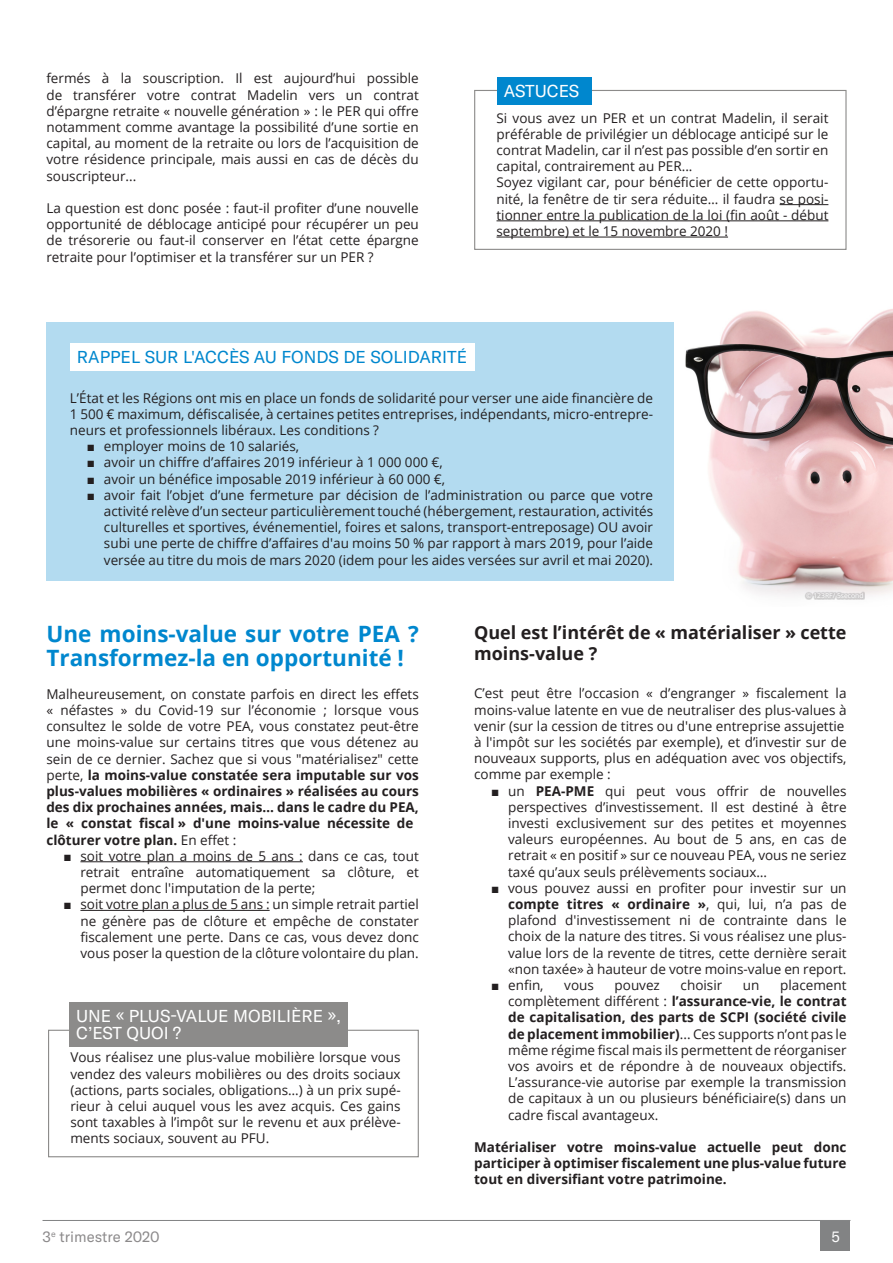
<style>
.page{position:relative;width:893px;height:1263px;background:#fff}
.page>*{position:absolute;margin:0;border:0;box-sizing:border-box;transform-origin:0 0}
.PUCE_CARRE{font:700 22.5px/24px "Open Sans";color:#0087ce}
.PUCE_CARRE-2{font:700 18px/21.6px "Open Sans";color:#231f20}
.t1{font:16.95px/17px "GT America";color:#fff}
.t2{font:16.95px "GT America";color:#0087ce}
.t3{font:15px "GT America";color:#8c8a8b}
.t4{font:15px "GT America";color:#fff}
.PUCE_CARRE-3{font:13.5px/16.2px "Open Sans";color:#231f20;text-align:justify}
.PUCE_CARRE-4{font:700 13.5px/16.2px "Open Sans";color:#231f20;text-align:justify}
.PUCE_CARRE-5{font:6.75px "Open Sans";color:#fff}
.s1{font-family:"Arial"}
.s2{font-weight:700}
</style>
<div class="page">
<div style="left:820px;top:1221px;width:30px;height:29px;background:#828384"></div>
<hr style="left:43px;top:1220px;width:807px;height:1px;background:#828384">
<div style="left:46px;top:322px;width:628px;height:259px;background:#b3dbf0"></div>
<hr style="left:80px;top:861px;width:223px;height:1px;background:#231f20">
<hr style="left:80px;top:910px;width:190px;height:1px;background:#231f20">
<hr style="left:780px;top:204px;width:48px;height:1px;background:#231f20">
<hr style="left:496px;top:220px;width:332px;height:1px;background:#231f20">
<hr style="left:496px;top:237px;width:232px;height:1px;background:#231f20">
<div style="left:474px;top:90px;width:372px;height:160px;border:1px solid #8c8b8a"></div>
<div style="left:497px;top:78px;width:95px;height:27px;background:#0087ce"></div>
<div style="left:70px;top:344px;width:404px;height:27px;background:#fff"></div>
<div style="left:48px;top:1030px;width:371px;height:127px;border:1px solid #8c8b8a"></div>
<div style="left:69px;top:1002px;width:279px;height:45px;background:#8c8b8a"></div>
<img style="left:685px;top:309px;width:208px;height:287px">
<div style="left:804px;top:591px;width:61px;height:9px;background:#231f20;opacity:.21"></div>
<p class="PUCE_CARRE-3" style="left:46px;top:70px;width:374px">fermés à la souscription. Il est aujourd’hui possible de transférer votre contrat Madelin vers un contrat d’épargne retraite « nouvelle génération » : le PER qui offre notamment comme avantage la possibilité d’une sortie en capital, au moment de la retraite ou lors de l’acquisition de votre résidence principale, mais aussi en cas de décès du souscripteur...</p>
<p class="PUCE_CARRE-3" style="left:46px;top:200px;width:374px">La question est donc posée : faut-il profiter d’une nouvelle opportunité de déblocage anticipé pour récupérer un peu de trésorerie ou faut-il conserver en l’état cette épargne retraite pour l’optimiser et la transférer sur un PER ?</p>
<p class="t1" style="left:504px;top:82px;width:77px">ASTUCES</p>
<p class="PUCE_CARRE-3" style="left:496px;top:109px;width:333px">Si vous avez un PER et un contrat Madelin, il serait préférable de privilégier un déblocage anticipé sur le contrat Madelin, car il n’est pas possible d’en sortir en capital, contrairement au PER...</p>
<p class="PUCE_CARRE-3" style="left:496px;top:174px;width:333px">Soyez vigilant car, pour bénéficier de cette opportu&shy;nité, la fenêtre de tir sera réduite… il faudra se posi&shy;tionner entre la publication de la loi (fin août - début septembre) et le 15 novembre 2020 !</p>
<p class="t2" style="left:77px;top:347px;width:392px">RAPPEL SUR L'ACCÈS AU FONDS DE SOLIDARITÉ</p>
<p class="PUCE_CARRE-3" style="left:70px;top:389px;width:585px">L’État et les Régions ont mis en place un fonds de solidarité pour verser une aide financière de 1 500 € maximum, défiscalisée, à certaines petites entreprises, indépendants, micro-entrepre&shy;neurs et professionnels libéraux. Les conditions ?</p>
<p class="PUCE_CARRE-3" style="left:87px;top:438px;width:214px"><span class="s1">■</span> employer moins de 10 salariés,</p>
<p class="PUCE_CARRE-3" style="left:87px;top:454px;width:357px"><span class="s1">■</span> avoir un chiffre d’affaires 2019 inférieur à 1 000 000 €,</p>
<p class="PUCE_CARRE-3" style="left:87px;top:470px;width:360px"><span class="s1">■</span> avoir un bénéfice imposable 2019 inférieur à 60 000 €,</p>
<p class="PUCE_CARRE-3" style="left:104px;top:486px;width:551px;text-indent:-17px"><span class="s1">■</span> avoir fait l’objet d’une fermeture par décision de l’administration ou parce que votre activité relève d’un secteur particulièrement touché (hébergement, restauration, activités culturelles et sportives, événementiel, foires et salons, transport-entreposage) OU avoir subi une perte de chiffre d’affaires d'au moins 50 % par rapport à mars 2019, pour l’aide versée au titre du mois de mars 2020 (idem pour les aides versées sur avril et mai 2020).</p>
<p class="PUCE_CARRE-5" style="left:806px;top:591px;width:59px">© 123RF/ 5second</p>
<p class="PUCE_CARRE" style="left:46px;top:622px;width:374px">Une moins-value sur votre PEA ?<br>Transformez-la en opportunité !</p>
<p class="PUCE_CARRE-3" style="left:46px;top:685px;width:374px;text-align:left">Malheureusement, on constate parfois en direct les effets « néfastes » du Covid-19 sur l’économie ; lorsque vous consultez le solde de votre PEA, vous constatez peut-être une moins-value sur certains titres que vous détenez au sein de ce dernier. Sachez que si vous "matérialisez" cette perte, <span class="s2">la moins-value constatée sera imputable sur vos plus-values mobilières « ordinaires » réalisées au cours des dix prochaines années, mais… dans le cadre du PEA, le « constat fiscal » d'une moins-value nécessite de clôturer votre plan.</span> En effet :</p>
<p class="PUCE_CARRE-3" style="left:80px;top:847px;width:340px;text-indent:-17px"><span class="s1">■</span> soit votre plan a moins de 5 ans : dans ce cas, tout retrait entraîne automatiquement sa clôture, et permet donc l'imputation de la perte;</p>
<p class="PUCE_CARRE-3" style="left:80px;top:896px;width:340px;text-indent:-17px"><span class="s1">■</span> soit votre plan a plus de 5 ans : un simple retrait partiel ne génère pas de clôture et empêche de constater fiscalement une perte. Dans ce cas, vous devez donc vous poser la question de la clôture volontaire du plan.</p>
<p class="t1" style="left:76px;top:1007px;width:266px">UNE « PLUS-VALUE MOBILIÈRE »,<br>C’EST QUOI ?</p>
<p class="PUCE_CARRE-3" style="left:70px;top:1049px;width:332px">Vous réalisez une plus-value mobilière lorsque vous vendez des valeurs mobilières ou des droits sociaux (actions, parts sociales, obligations…) à un prix supé&shy;rieur à celui auquel vous les avez acquis. Ces gains sont taxables à l’impôt sur le revenu et aux prélève&shy;ments sociaux, souvent au PFU.</p>
<p class="PUCE_CARRE-2" style="left:474px;top:621px;width:374px">Quel est l’intérêt de « matérialiser » cette moins-value ?</p>
<p class="PUCE_CARRE-3" style="left:474px;top:685px;width:374px">C’est peut être l’occasion « d’engranger » fiscalement la moins-value latente en vue de neutraliser des plus-values à venir (sur la cession de titres ou d'une entreprise assujettie</p>
<p class="PUCE_CARRE-3" style="left:474px;top:733px;width:374px">à l'impôt sur les sociétés par exemple), et d’investir sur de nouveaux supports, plus en adéquation avec vos objectifs, comme par exemple :</p>
<p class="PUCE_CARRE-3" style="left:508px;top:782px;width:340px;text-indent:-17px"><span class="s1">■</span> un <span class="s2">PEA-PME</span> qui peut vous offrir de nouvelles perspectives d’investissement. Il est destiné à être investi exclusivement sur des petites et moyennes valeurs européennes. Au bout de 5 ans, en cas de retrait « en positif » sur ce nouveau PEA, vous ne seriez taxé qu’aux seuls prélèvements sociaux…</p>
<p class="PUCE_CARRE-3" style="left:508px;top:879px;width:340px;text-indent:-17px"><span class="s1">■</span> vous pouvez aussi en profiter pour investir sur un <span class="s2">compte titres « ordinaire »</span>, qui, lui, n’a pas de plafond d'investissement ni de contrainte dans le choix de la nature des titres. Si vous réalisez une plus&shy;value lors de la revente de titres, cette dernière serait «non taxée» à hauteur de votre moins-value en report.</p>
<p class="PUCE_CARRE-3" style="left:491px;top:976px;width:54px"><span class="s1">■</span> enfin,</p>
<p class="PUCE_CARRE-3" style="left:564px;top:976px;width:31px">vous</p>
<p class="PUCE_CARRE-3" style="left:615px;top:976px;width:47px">pouvez</p>
<p class="PUCE_CARRE-3" style="left:681px;top:976px;width:43px">choisir</p>
<p class="PUCE_CARRE-3" style="left:743px;top:976px;width:18px">un</p>
<p class="PUCE_CARRE-3" style="left:508px;top:976px;width:340px;text-indent:272px">placement complètement différent : <span class="s2">l’assurance-vie, le contrat de capitalisation, des parts de SCPI (société civile de placement immobilier)</span>... Ces supports n’ont pas le même régime fiscal mais ils permettent de réorganiser vos avoirs et de répondre à de nouveaux objectifs.<br>L’assurance-vie autorise par exemple la transmission de capitaux à un ou plusieurs bénéficiaire(s) dans un cadre fiscal avantageux.</p>
<p class="PUCE_CARRE-4" style="left:474px;top:1138px;width:374px">Matérialiser votre moins-value actuelle peut donc participer à optimiser fiscalement une plus-value future tout en diversifiant votre patrimoine.</p>
<p class="t3" style="left:43px;top:1228px;width:119px">3<sup>e</sup> trimestre 2020</p>
<p class="t4" style="left:831px;top:1227px;width:10px">5</p>
</div>
